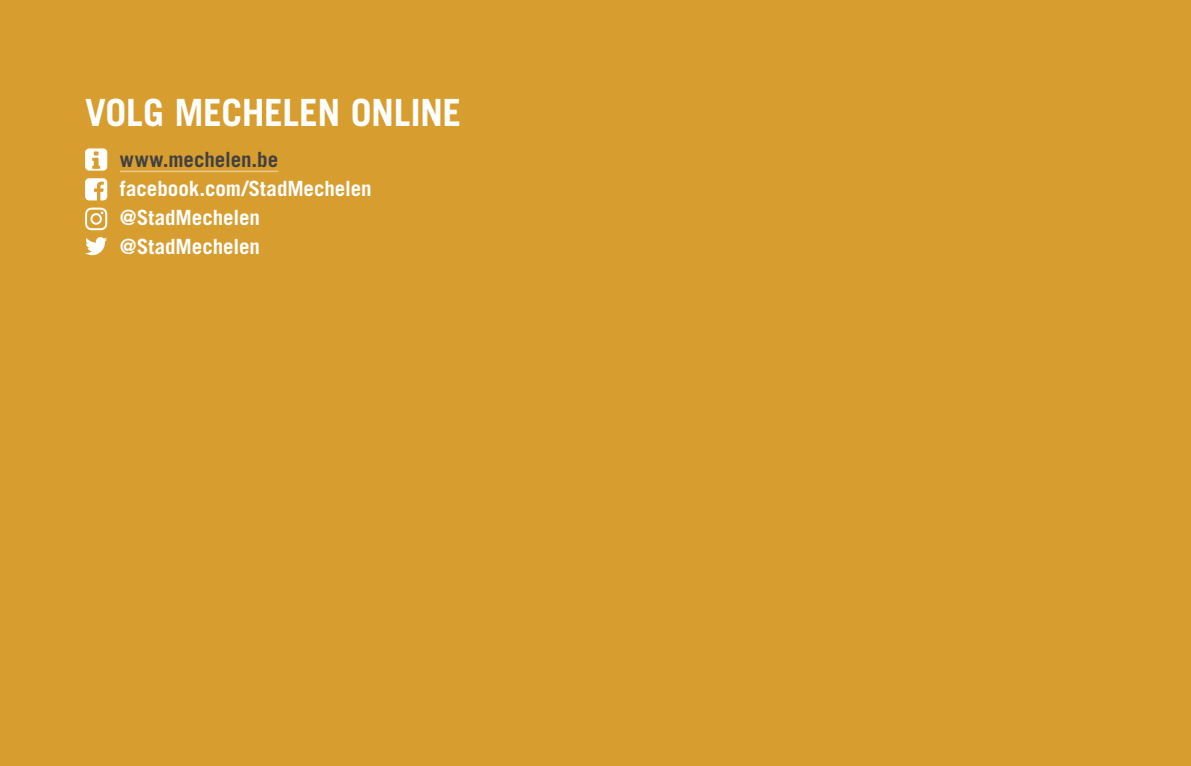
<style>
.page{position:relative;width:1191px;height:766px;background:#fff}
.page>*{position:absolute;margin:0;border:0;box-sizing:border-box;transform-origin:0 0}
.Hoofdtitel{font:700 37.5px "Trade Gothic LT Pro";letter-spacing:-.01em;color:#fff}
._2_tussentitels{font:700 21px "Trade Gothic LT Pro";letter-spacing:-.005em;color:#fff}
._2_tussentitels-2{font:700 21px "Trade Gothic LT Pro";color:#414142}
</style>
<div class="page">
<div style="left:0;top:0;width:1191px;height:765px;background:#d79e2f"></div>
<svg style="left:85px;top:178px;width:22px;height:22px"></svg>
<svg style="left:85px;top:148px;width:22px;height:23px"></svg>
<hr style="left:120px;top:171px;width:158px;height:1px;background:#eac990">
<svg style="left:85px;top:207px;width:22px;height:23px"></svg>
<svg style="left:85px;top:237px;width:22px;height:18px"></svg>
<p class="Hoofdtitel" style="left:85px;top:90px;width:378px">VOLG MECHELEN ONLINE</p>
<p class="_2_tussentitels-2" style="left:120px;top:146px;width:160px">www.mechelen.be</p>
<p class="_2_tussentitels" style="left:120px;top:175px;width:253px">facebook.com/StadMechelen</p>
<p class="_2_tussentitels" style="left:120px;top:204px;width:142px">@StadMechelen</p>
<p class="_2_tussentitels" style="left:120px;top:233px;width:142px">@StadMechelen</p>
</div>
